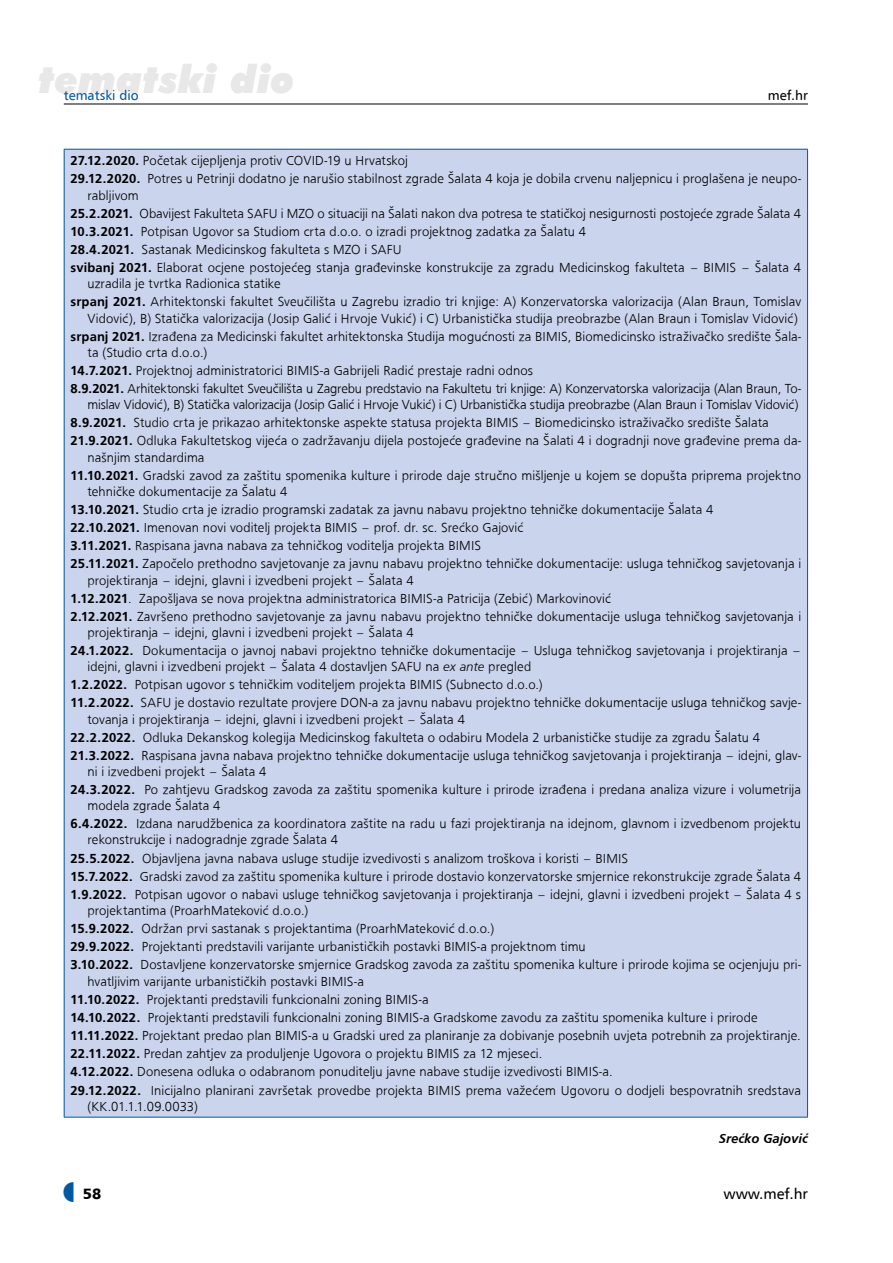
<style>
.page{position:relative;width:893px;height:1263px;background:#fff}
.page>*{position:absolute;margin:0;border:0;box-sizing:border-box;transform-origin:0 0}
.t1{font:italic 900 39px "Futura BT";color:#e8e8e9}
.t2{font:15px "A Frutiger";color:#000}
.t3{font:900 15px "A Frutiger";color:#000}
.t4{font:500 13.5px/18.1px "Frugal Sans Light DTC";letter-spacing:.005em;color:#000}
.t5{font:500 13.5px "Frugal Sans Bold Italic DTC";color:#000}
.t6{font:13.5px "A Frutiger";color:#0058a2}
.t7{font:13.5px "A Frutiger";color:#000}
.s1{font-family:"Frugal Sans Bold DTC"}
.s2{font-family:"Frugal Sans Light Italic DTC"}
</style>
<div class="page">
<hr style="left:64px;top:104px;width:744px;height:1px;background:#000">
<div style="left:64px;top:149px;width:743px;height:968px;background:#cad4ec"></div>
<hr style="left:64px;top:149px;width:744px;height:1px;background:#0058a2">
<hr style="left:64px;top:150px;width:1px;height:967px;background:#0058a2">
<hr style="left:807px;top:150px;width:1px;height:967px;background:#0058a2">
<hr style="left:64px;top:1117px;width:744px;height:1px;background:#0058a2">
<h1 class="t1" style="left:38px;top:56px;width:258px">tematski dio</h1>
<p class="t6" style="left:64px;top:87px;width:76px">tematski dio</p>
<p class="t7" style="left:768px;top:87px;width:42px">mef.hr</p>
<p class="t4" style="left:71px;top:152px;width:732px"><span class="s1">27.12.2020.</span> Početak cijepljenja protiv COVID-19 u Hrvatskoj<br><span class="s1">29.12.2020.</span> Potres u Petrinji dodatno je narušio stabilnost zgrade Šalata 4 koja je dobila crvenu naljepnicu i proglašena je neupo-</p>
<p class="t4" style="left:71px;top:186px;width:732px;text-indent:17px">rabljivom<br><span class="s1">25.2.2021.</span> Obavijest Fakulteta SAFU i MZO o situaciji na Šalati nakon dva potresa te statičkoj nesigurnosti postojeće zgrade Šalata 4<br><span class="s1">10.3.2021.</span> Potpisan Ugovor sa Studiom crta d.o.o. o izradi projektnog zadatka za Šalatu 4<br><span class="s1">28.4.2021.</span> Sastanak Medicinskog fakulteta s MZO i SAFU<br><span class="s1">svibanj 2021.</span> Elaborat ocjene postojećeg stanja građevinske konstrukcije za zgradu Medicinskog fakulteta – BIMIS – Šalata 4</p>
<p class="t4" style="left:71px;top:275px;width:732px;text-indent:17px">uzradila je tvrtka Radionica statike<br><span class="s1">srpanj 2021.</span> Arhitektonski fakultet Sveučilišta u Zagrebu izradio tri knjige: A) Konzervatorska valorizacija (Alan Braun, Tomislav</p>
<p class="t4" style="left:71px;top:309px;width:732px;text-align:right">Vidović), B) Statička valorizacija (Josip Galić i Hrvoje Vukić) i C) Urbanistička studija preobrazbe (Alan Braun i Tomislav Vidović) <span class="s1">srpanj 2021.</span> Izrađena za Medicinski fakultet arhitektonska Studija mogućnosti za BIMIS, Biomedicinsko istraživačko središte Šala-</p>
<p class="t4" style="left:71px;top:343px;width:732px;text-indent:17px">ta (Studio crta d.o.o.)<br><span class="s1">14.7.2021.</span> Projektnoj administratorici BIMIS-a Gabrijeli Radić prestaje radni odnos<br><span class="s1">8.9.2021.</span> Arhitektonski fakultet Sveučilišta u Zagrebu predstavio na Fakultetu tri knjige: A) Konzervatorska valorizacija (Alan Braun, To-</p>
<p class="t4" style="left:71px;top:395px;width:732px;text-indent:17px">mislav Vidović), B) Statička valorizacija (Josip Galić i Hrvoje Vukić) i C) Urbanistička studija preobrazbe (Alan Braun i Tomislav Vidović)<br><span class="s1">8.9.2021.</span> Studio crta je prikazao arhitektonske aspekte statusa projekta BIMIS – Biomedicinsko istraživačko središte Šalata<br><span class="s1">21.9.2021.</span> Odluka Fakultetskog vijeća o zadržavanju dijela postojeće građevine na Šalati 4 i dogradnji nove građevine prema da-</p>
<p class="t4" style="left:71px;top:448px;width:732px;text-indent:17px">našnjim standardima<br><span class="s1">11.10.2021.</span> Gradski zavod za zaštitu spomenika kulture i prirode daje stručno mišljenje u kojem se dopušta priprema projektno</p>
<p class="t4" style="left:71px;top:482px;width:732px;text-indent:17px">tehničke dokumentacije za Šalatu 4<br><span class="s1">13.10.2021.</span> Studio crta je izradio programski zadatak za javnu nabavu projektno tehničke dokumentacije Šalata 4<br><span class="s1">22.10.2021.</span> Imenovan novi voditelj projekta BIMIS – prof. dr. sc. Srećko Gajović<br><span class="s1">3.11.2021.</span> Raspisana javna nabava za tehničkog voditelja projekta BIMIS<br><span class="s1">25.11.2021.</span> Započelo prethodno savjetovanje za javnu nabavu projektno tehničke dokumentacije: usluga tehničkog savjetovanja i</p>
<p class="t4" style="left:71px;top:571px;width:732px;text-indent:17px">projektiranja – idejni, glavni i izvedbeni projekt – Šalata 4<br><span class="s1">1.12.2021</span>. Zapošljava se nova projektna administratorica BIMIS-a Patricija (Zebić) Markovinović<br><span class="s1">2.12.2021.</span> Završeno prethodno savjetovanje za javnu nabavu projektno tehničke dokumentacije usluga tehničkog savjetovanja i</p>
<p class="t4" style="left:71px;top:623px;width:732px;text-indent:17px">projektiranja – idejni, glavni i izvedbeni projekt – Šalata 4<br><span class="s1">24.1.2022.</span> Dokumentacija o javnoj nabavi projektno tehničke dokumentacije – Usluga tehničkog savjetovanja i projektiranja –</p>
<p class="t4" style="left:71px;top:657px;width:732px;text-indent:17px">idejni, glavni i izvedbeni projekt – Šalata 4 dostavljen SAFU na <span class="s2">ex ante</span> pregled<br><span class="s1">1.2.2022.</span> Potpisan ugovor s tehničkim voditeljem projekta BIMIS (Subnecto d.o.o.)<br><span class="s1">11.2.2022.</span> SAFU je dostavio rezultate provjere DON-a za javnu nabavu projektno tehničke dokumentacije usluga tehničkog savje-</p>
<p class="t4" style="left:71px;top:710px;width:732px;text-indent:17px">tovanja i projektiranja – idejni, glavni i izvedbeni projekt – Šalata 4<br><span class="s1">22.2.2022.</span> Odluka Dekanskog kolegija Medicinskog fakulteta o odabiru Modela 2 urbanističke studije za zgradu Šalatu 4<br><span class="s1">21.3.2022.</span> Raspisana javna nabava projektno tehničke dokumentacije usluga tehničkog savjetovanja i projektiranja – idejni, glav-</p>
<p class="t4" style="left:71px;top:762px;width:732px;text-indent:17px">ni i izvedbeni projekt – Šalata 4<br><span class="s1">24.3.2022.</span> Po zahtjevu Gradskog zavoda za zaštitu spomenika kulture i prirode izrađena i predana analiza vizure i volumetrija</p>
<p class="t4" style="left:71px;top:796px;width:732px;text-indent:17px">modela zgrade Šalata 4<br><span class="s1">6.4.2022.</span> Izdana narudžbenica za koordinatora zaštite na radu u fazi projektiranja na idejnom, glavnom i izvedbenom projektu</p>
<p class="t4" style="left:71px;top:831px;width:732px;text-indent:17px">rekonstrukcije i nadogradnje zgrade Šalata 4<br><span class="s1">25.5.2022.</span> Objavljena javna nabava usluge studije izvedivosti s analizom troškova i koristi – BIMIS<br><span class="s1">15.7.2022.</span> Gradski zavod za zaštitu spomenika kulture i prirode dostavio konzervatorske smjernice rekonstrukcije zgrade Šalata 4<br><span class="s1">1.9.2022.</span> Potpisan ugovor o nabavi usluge tehničkog savjetovanja i projektiranja – idejni, glavni i izvedbeni projekt – Šalata 4 s</p>
<p class="t4" style="left:70px;top:901px;width:732px;text-indent:17px">projektantima (ProarhMateković d.o.o.)<br><span class="s1">15.9.2022.</span> Održan prvi sastanak s projektantima (ProarhMateković d.o.o.)<br><span class="s1">29.9.2022.</span> Projektanti predstavili varijante urbanističkih postavki BIMIS-a projektnom timu<br><span class="s1">3.10.2022.</span> Dostavljene konzervatorske smjernice Gradskog zavoda za zaštitu spomenika kulture i prirode kojima se ocjenjuju pri-</p>
<p class="t4" style="left:70px;top:972px;width:732px;text-indent:17px">hvatljivim varijante urbanističkih postavki BIMIS-a<br><span class="s1">11.10.2022.</span> Projektanti predstavili funkcionalni zoning BIMIS-a<br><span class="s1">14.10.2022.</span> Projektanti predstavili funkcionalni zoning BIMIS-a Gradskome zavodu za zaštitu spomenika kulture i prirode <span class="s1">11.11.2022.</span> Projektant predao plan BIMIS-a u Gradski ured za planiranje za dobivanje posebnih uvjeta potrebnih za projektiranje.<br><span class="s1">22.11.2022.</span> Predan zahtjev za produljenje Ugovora o projektu BIMIS za 12 mjeseci.<br><span class="s1">4.12.2022.</span> Donesena odluka o odabranom ponuditelju javne nabave studije izvedivosti BIMIS-a.<br><span class="s1">29.12.2022.</span> Inicijalno planirani završetak provedbe projekta BIMIS prema važećem Ugovoru o dodjeli bespovratnih sredstava</p>
<p class="t4" style="left:88px;top:1097px;width:112px">(KK.01.1.1.09.0033)</p>
<p class="t5" style="left:719px;top:1130px;width:91px">Srećko Gajović</p>
<p class="t3" style="left:83px;top:1184px;width:20px">58</p>
<p class="t2" style="left:724px;top:1185px;width:86px">www.mef.hr</p>
</div>
